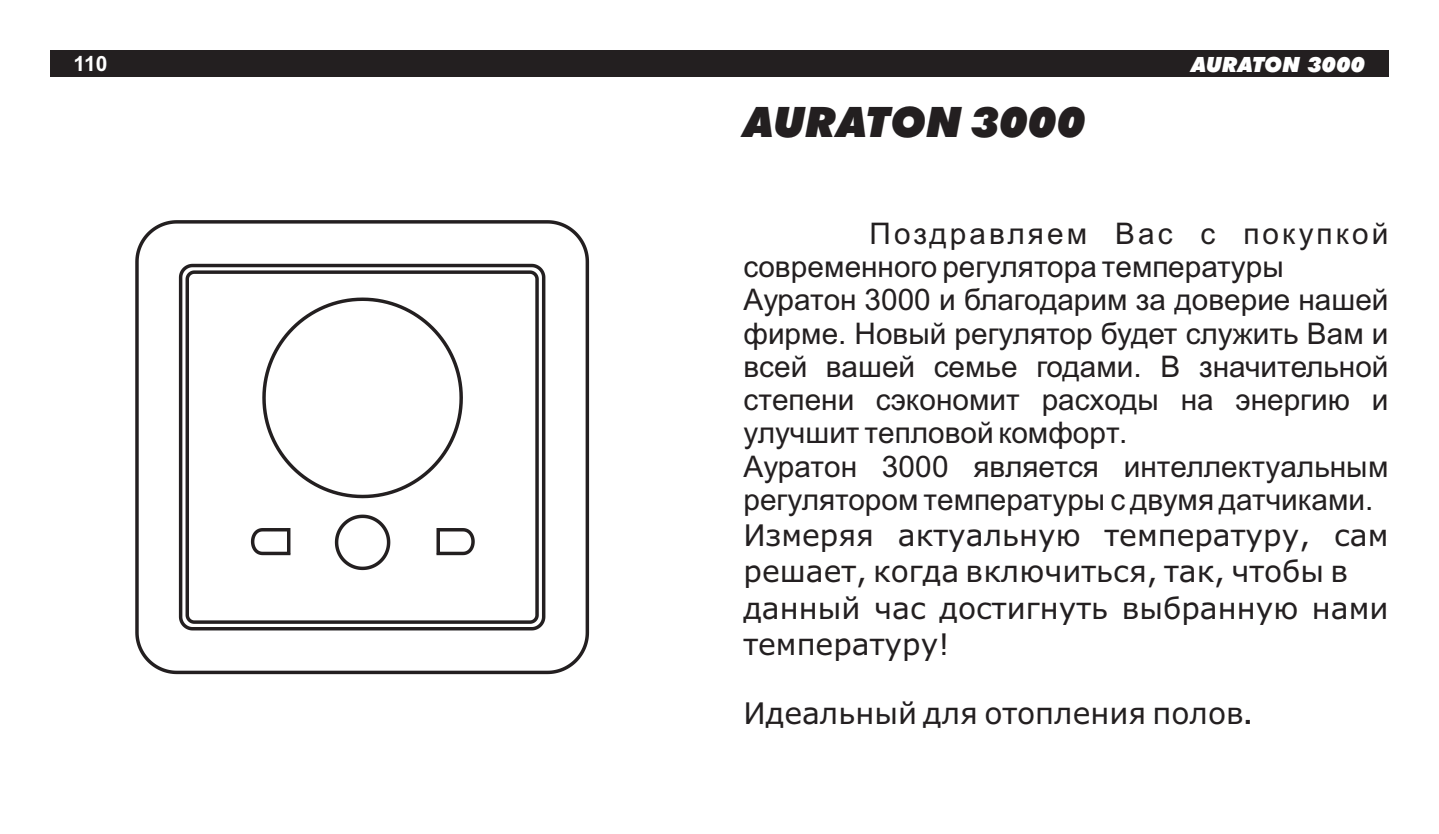
<style>
.page{position:relative;width:1439px;height:834px;background:#fff}
.page>*{position:absolute;margin:0;border:0;box-sizing:border-box;transform-origin:0 0}
.t1{font:italic 900 42px "Futura BT";color:#231f20}
.t2{font:29.75px/33.2px "Arial";color:#231f20}
.t3{font:29.75px/36.1px "Verdana";color:#231f20}
.t4{font:italic 900 21px "Futura BT";color:#fff}
.t5{font:700 21px "Arial";color:#fff}
.s1{font-family:"Arial";font-weight:700}
</style>
<div class="page">
<svg style="left:135px;top:220px;width:454px;height:454px"></svg>
<svg style="left:179px;top:264px;width:366px;height:366px"></svg>
<svg style="left:185px;top:270px;width:354px;height:353px"></svg>
<svg style="left:262px;top:297px;width:201px;height:201px"></svg>
<svg style="left:335px;top:514px;width:55px;height:56px"></svg>
<svg style="left:251px;top:528px;width:39px;height:27px"></svg>
<svg style="left:436px;top:528px;width:39px;height:27px"></svg>
<div style="left:50px;top:50px;width:1338px;height:26px;background:#231f20"></div>
<p class="t5" style="left:74px;top:56px;width:35px">110</p>
<p class="t4" style="left:1191px;top:55px;width:175px">AURATON 3000</p>
<h1 class="t1" style="left:743px;top:105px;width:344px">AURATON 3000</h1>
<p class="t2" style="left:743px;top:219px;width:646px;text-indent:126px">Поздравляем Вас с покупкой современного регулятора температуры Ауратон 3000 и благодарим за доверие нашей фирме. Новый регулятор будет служить Вам и всей вашей семье годами. В значительной степени сэкономит расходы на энергию и улучшит тепловой комфорт.<br>Ауратон 3000 является интеллектуальным регулятором температуры с двумя датчиками.</p>
<p class="t3" style="left:743px;top:519px;width:646px">Измеряя актуальную температуру, сам решает, когда включиться, так, чтобы в данный час достигнуть выбранную нами температуру!</p>
<p class="t3" style="left:743px;top:697px;width:510px">Идеальный для отопления полов<span class="s1">.</span></p>
</div>
